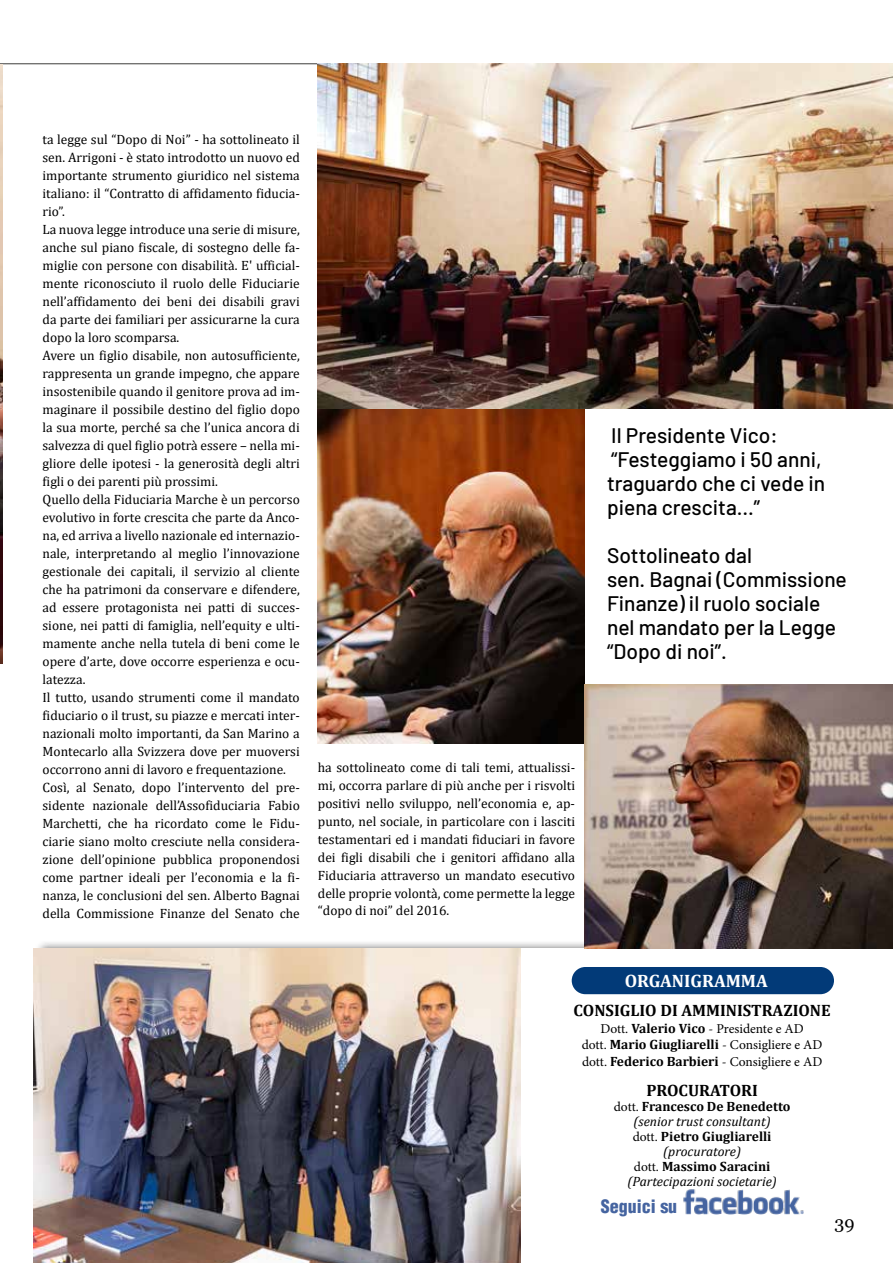
<style>
.page{position:relative;width:893px;height:1263px;background:#fff}
.page>*{position:absolute;margin:0;border:0;box-sizing:border-box;transform-origin:0 0}
.t1{font:500 21px/24px "Barlow";color:#000}
.t2{font:700 18px "Cambria";color:#fff}
.t3{font:900 condensed 18px "Helvetica";color:#4564a0}
.t4{font:18px "Georgia";color:#000}
.t5{font:700 16.5px "Cambria";color:#000}
.t6{font:13.5px/18px "Cambria";color:#000}
.t7{font:italic 13.5px/15px "Cambria";color:#000;text-align:center}
.t8{font:13.5px/16.5px "Minion Pro";color:#000;text-align:center}
.s1{font-family:"Cambria";font-weight:700}
.s2{font-family:"Minion Pro";font-style:normal}
.s3{font-weight:700;font-style:normal}
</style>
<div class="page">
<div style="left:572px;top:967px;width:262px;height:27px;background:#023a78;border-radius:14px"></div>
<hr style="left:0;top:63px;width:893px;height:1px;background:#3c3c3b">
<img style="left:683px;top:1189px;width:120px;height:25px">
<img style="left:33px;top:948px;width:487px;height:315px">
<img style="left:0;top:64px;width:2px;height:599px">
<img style="left:318px;top:408px;width:266px;height:335px">
<img style="left:584px;top:684px;width:309px;height:264px">
<img style="left:318px;top:63px;width:575px;height:345px">
<p class="t6" style="left:43px;top:130px;width:259px">ta legge sul “Dopo di Noi” - ha sottolineato il sen. Arrigoni - è stato introdotto un nuovo ed importante strumento giuridico nel sistema italiano: il “Contratto di affidamento fiducia&shy;rio”.<br>La nuova legge introduce una serie di misure, anche sul piano fiscale, di sostegno delle fa&shy;miglie con persone con disabilità. E' ufficial&shy;mente riconosciuto il ruolo delle Fiduciarie nell’affidamento dei beni dei disabili gravi da parte dei familiari per assicurarne la cura dopo la loro scomparsa.<br>Avere un figlio disabile, non autosufficiente, rappresenta un grande impegno, che appare insostenibile quando il genitore prova ad im&shy;maginare il possibile destino del figlio dopo la sua morte, perché sa che l’unica ancora di salvezza di quel figlio potrà essere – nella mi&shy;gliore delle ipotesi - la generosità degli altri figli o dei parenti più prossimi.<br>Quello della Fiduciaria Marche è un percorso evolutivo in forte crescita che parte da Anco&shy;na, ed arriva a livello nazionale ed internazio&shy;nale, interpretando al meglio l’innovazione gestionale dei capitali, il servizio al cliente che ha patrimoni da conservare e difendere, ad essere protagonista nei patti di succes&shy;sione, nei patti di famiglia, nell’equity e ulti&shy;mamente anche nella tutela di beni come le opere d’arte, dove occorre esperienza e ocu&shy;latezza.<br>Il tutto, usando strumenti come il mandato fiduciario o il trust, su piazze e mercati inter&shy;nazionali molto importanti, da San Marino a Montecarlo alla Svizzera dove per muoversi occorrono anni di lavoro e frequentazione.<br>Così, al Senato, dopo l’intervento del pre&shy;sidente nazionale dell’Assofiduciaria Fabio Marchetti, che ha ricordato come le Fidu&shy;ciarie siano molto cresciute nella considera&shy;zione dell’opinione pubblica proponendosi come partner ideali per l’economia e la fi&shy;nanza, le conclusioni del sen. Alberto Bagnai della Commissione Finanze del Senato che</p>
<p class="t6" style="left:318px;top:758px;width:259px;text-align:justify">ha sottolineato come di tali temi, attualissi&shy;mi, occorra parlare di più anche per i risvolti positivi nello sviluppo, nell’economia e, ap&shy;punto, nel sociale, in particolare con i lasciti testamentari ed i mandati fiduciari in favore dei figli disabili che i genitori affidano alla Fiduciaria attraverso un mandato esecutivo delle proprie volontà, come permette la legge “dopo di noi” del 2016.</p>
<h1 class="t1" style="left:607px;top:422px;width:220px">Il Presidente Vico: “Festeggiamo i 50 anni, traguardo che ci vede in piena crescita…”</h1>
<h1 class="t1" style="left:607px;top:542px;width:241px">Sottolineato dal<br>sen. Bagnai (Commissione<br>Finanze) il ruolo sociale nel mandato per la Legge “Dopo di noi”.</h1>
<h2 class="t2" style="left:625px;top:968px;width:145px">ORGANIGRAMMA</h2>
<p class="t5" style="left:574px;top:999px;width:259px">CONSIGLIO DI AMMINISTRAZIONE</p>
<p class="t8" style="left:582px;top:1020px;width:242px">Dott. <span class="s1">Valerio Vico</span> - Presidente e AD<br>dott. <span class="s1">Mario Giugliarelli</span> - Consigliere e AD dott. <span class="s1">Federico Barbieri</span> - Consigliere e AD</p>
<p class="t5" style="left:646px;top:1078px;width:113px">PROCURATORI</p>
<p class="t7" style="left:614px;top:1098px;width:178px"><span class="s2">dott.</span> <span class="s3">Francesco De Benedetto </span>(senior trust consultant)<br><span class="s2">dott.</span> <span class="s3">Pietro Giugliarelli </span>(procuratore)<br><span class="s2">dott.</span> <span class="s3">Massimo Saracini </span>(Partecipazioni societarie)</p>
<h2 class="t3" style="left:601px;top:1195px;width:78px">Seguici su</h2>
<h2 class="t4" style="left:835px;top:1212px;width:22px">39</h2>
</div>
